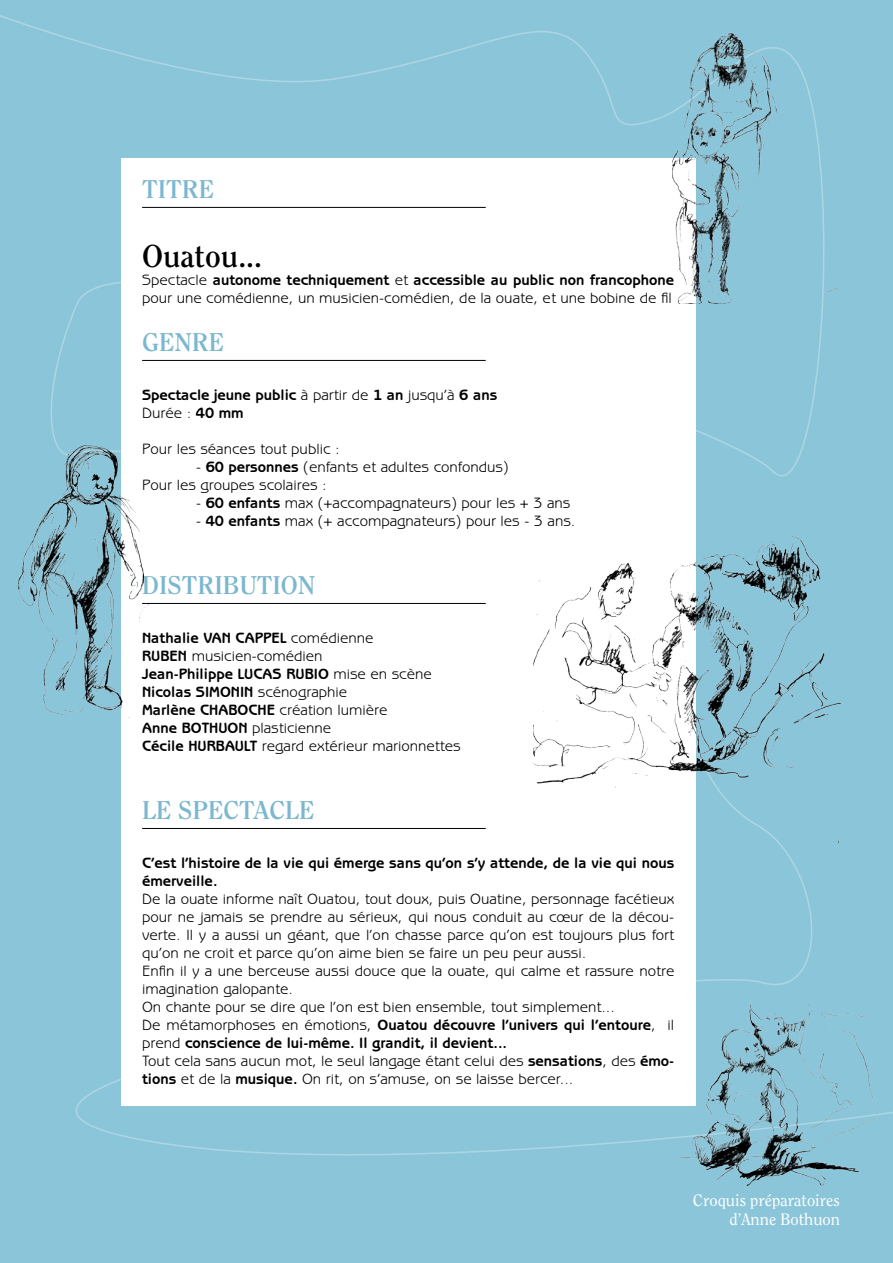
<style>
.page{position:relative;width:893px;height:1263px;background:#8bc5d9}
.page>*{position:absolute;margin:0;border:0;box-sizing:border-box;transform-origin:0 0}
.t1{font:700 31.5px "Clearface Std";color:#000}
.t2{font:700 25.5px "Clearface Std";color:#7bb7cf}
.t3{font:16.5px/19.8px "Clearface Std";color:#fff;text-align:right}
.t4{font:15px/18px "Benguiat Gothic Std";color:#000}
.t5{font:700 15px/18px "Benguiat Gothic Std";color:#000}
.s1{font-weight:700}
.s2{font-weight:400}
</style>
<div class="page">
<div style="left:121px;top:158px;width:575px;height:947px;background:#fff"></div>
<hr style="left:142px;top:207px;width:344px;height:1px;background:#000">
<hr style="left:142px;top:360px;width:344px;height:1px;background:#000">
<hr style="left:142px;top:603px;width:344px;height:1px;background:#000">
<hr style="left:142px;top:828px;width:344px;height:1px;background:#000">
<img style="left:674px;top:955px;width:211px;height:232px">
<img style="left:534px;top:416px;width:310px;height:428px">
<img style="left:637px;top:33px;width:199px;height:271px">
<img style="left:17px;top:403px;width:182px;height:315px">
<h2 class="t2" style="left:142px;top:174px;width:74px">TITRE</h2>
<h1 class="t1" style="left:142px;top:237px;width:121px">Ouatou...</h1>
<p class="t4" style="left:142px;top:271px;width:534px">Spectacle <span class="s1">autonome techniquement</span> et <span class="s1">accessible au public non francophone </span>pour une comédienne, un musicien-comédien, de la ouate, et une bobine de fil</p>
<h2 class="t2" style="left:142px;top:327px;width:84px">GENRE</h2>
<p class="t5" style="left:142px;top:386px;width:357px">Spectacle jeune public <span class="s2">à partir de</span> 1 an <span class="s2">jusqu’à</span> 6 ans<br><span class="s2">Durée :</span> 40 mm</p>
<p class="t4" style="left:142px;top:440px;width:199px">Pour les séances tout public :</p>
<p class="t4" style="left:142px;top:458px;width:368px;text-indent:54px">- <span class="s1">60 personnes</span> (enfants et adultes confondus)<br>Pour les groupes scolaires :</p>
<p class="t4" style="left:196px;top:494px;width:376px">- <span class="s1">60 enfants</span> max (+accompagnateurs) pour les + 3 ans</p>
<p class="t4" style="left:196px;top:512px;width:381px">- <span class="s1">40 enfants</span> max (+ accompagnateurs) pour les - 3 ans.</p>
<h2 class="t2" style="left:142px;top:570px;width:174px">DISTRIBUTION</h2>
<p class="t5" style="left:142px;top:629px;width:233px">Nathalie VAN CAPPEL <span class="s2">comédienne<br></span>Ruben <span class="s2">musicien-comédien<br></span>Jean-Philippe Lucas</p>
<p class="t4" style="left:142px;top:665px;width:320px;text-indent:144px"><span class="s1">Rubio</span> mise en scène<br><span class="s1">Nicolas Simonin</span> scénographie<br><span class="s1">Marlène Chaboche</span> création lumière<br><span class="s1">Anne Bothuon</span> plasticienne<br><span class="s1">Cécile Hurbault</span> regard extérieur marionnettes</p>
<h2 class="t2" style="left:142px;top:795px;width:174px">LE SPECTACLE</h2>
<p class="t5" style="left:142px;top:854px;width:534px">C’est l’histoire de la vie qui émerge sans qu’on s’y attende, de la vie qui nous émerveille.</p>
<p class="t4" style="left:142px;top:890px;width:534px">De la ouate informe naît Ouatou, tout doux, puis Ouatine, personnage facétieux pour ne jamais se prendre au sérieux, qui nous conduit au cœur de la décou&shy;verte. Il y a aussi un géant, que l’on chasse parce qu’on est toujours plus fort qu’on ne croit et parce qu’on aime bien se faire un peu peur aussi.<br>Enfin il y a une berceuse aussi douce que la ouate, qui calme et rassure notre imagination galopante.<br>On chante pour se dire que l’on est bien ensemble, tout simplement...<br>De métamorphoses en émotions, <span class="s1">Ouatou découvre l’univers qui l’entoure</span>, il prend <span class="s1">conscience de lui-même. Il grandit, il devient...<br></span>Tout cela sans aucun mot, le seul langage étant celui des <span class="s1">sensations</span>, des <span class="s1">émo&shy;tions</span> et de la <span class="s1">musique.</span> On rit, on s’amuse, on se laisse bercer...</p>
<p class="t3" style="left:693px;top:1190px;width:149px">Croquis préparatoires d’Anne Bothuon</p>
</div>
